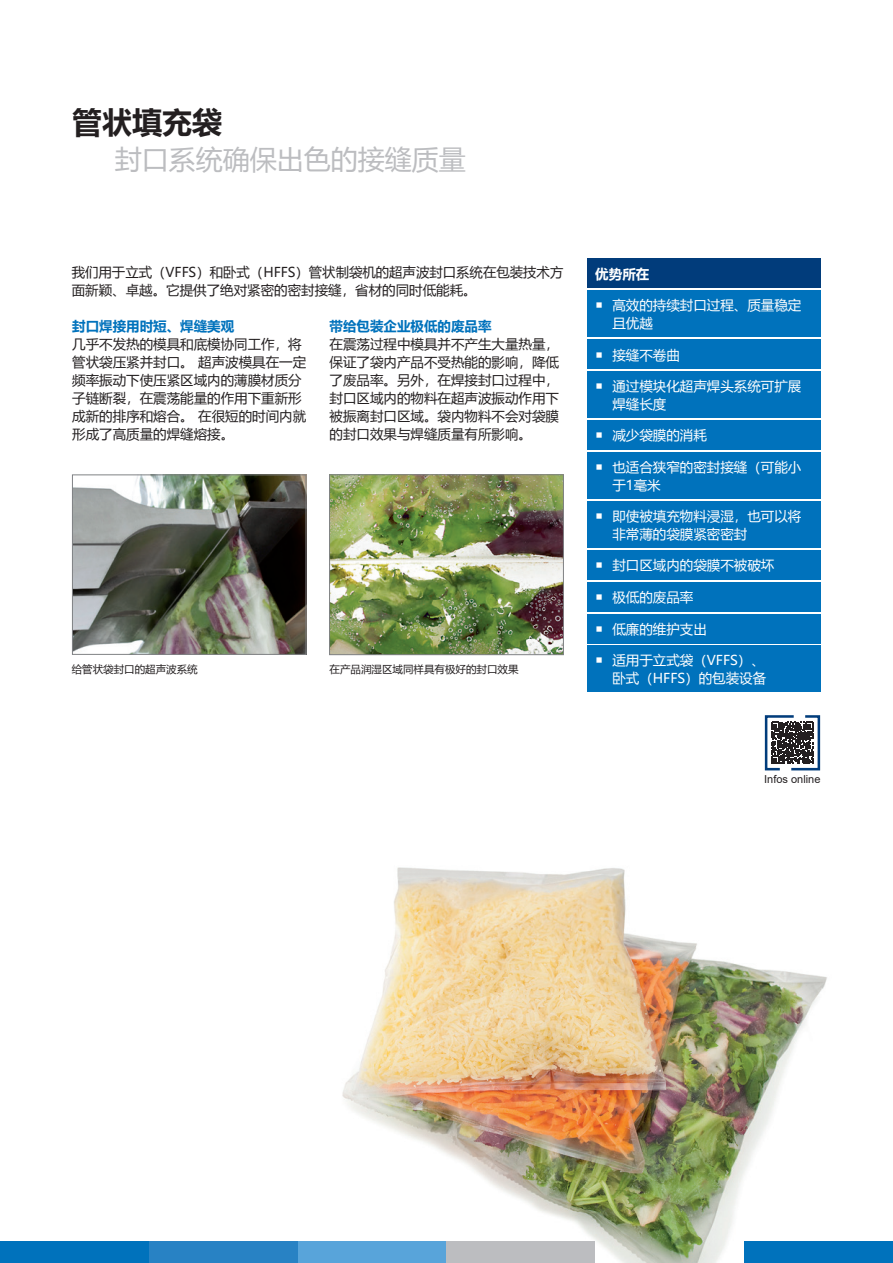
<style>
.page{position:relative;width:893px;height:1263px;background:#fff}
.page>*{position:absolute;margin:0;border:0;box-sizing:border-box;transform-origin:0 0}
.t1{font:700 30px "Microsoft Ya Hei";color:#231f20}
.t2{font:27px "Microsoft Ya Hei";color:#bcbdc0}
.t3{font:13.5px/18px "Microsoft Ya Hei";color:#231f20}
.t4{font:13.5px/18px "Microsoft Ya Hei";color:#fff}
.t5{font:700 13.5px "Microsoft Ya Hei";color:#0072bc}
.t6{font:700 13.5px "Microsoft Ya Hei";color:#fff}
.t7{font:10.95px "Arial";color:#231f20}
.t8{font:10.5px "Microsoft Ya Hei";color:#231f20}
</style>
<div class="page">
<div style="left:587px;top:259px;width:234px;height:29px;background:#013c7b"></div>
<div style="left:587px;top:290px;width:234px;height:47px;background:#0072bc"></div>
<div style="left:587px;top:501px;width:234px;height:47px;background:#0072bc"></div>
<div style="left:587px;top:339px;width:234px;height:30px;background:#0072bc"></div>
<div style="left:587px;top:371px;width:234px;height:47px;background:#0072bc"></div>
<div style="left:587px;top:420px;width:234px;height:30px;background:#0072bc"></div>
<div style="left:587px;top:550px;width:234px;height:30px;background:#0072bc"></div>
<div style="left:587px;top:582px;width:234px;height:29px;background:#0072bc"></div>
<div style="left:587px;top:614px;width:234px;height:29px;background:#0072bc"></div>
<div style="left:587px;top:452px;width:234px;height:47px;background:#0072bc"></div>
<div style="left:587px;top:645px;width:234px;height:47px;background:#0072bc"></div>
<img style="left:74px;top:477px;width:230px;height:175px">
<div style="left:72px;top:475px;width:234px;height:179px;border:1px solid #808285"></div>
<img style="left:331px;top:477px;width:231px;height:176px">
<div style="left:329px;top:475px;width:235px;height:180px;border:1px solid #808285"></div>
<img style="left:250px;top:867px;width:643px;height:396px">
<div style="left:0;top:1242px;width:149px;height:21px;background:#0072bc"></div>
<div style="left:149px;top:1242px;width:149px;height:21px;background:#2882c4"></div>
<div style="left:298px;top:1242px;width:148px;height:21px;background:#58a4da"></div>
<div style="left:446px;top:1242px;width:149px;height:21px;background:#bcbdc0"></div>
<div style="left:744px;top:1242px;width:149px;height:21px;background:#0072bc"></div>
<svg style="left:764px;top:715px;width:57px;height:56px"></svg>
<h1 class="t1" style="left:72px;top:101px;width:151px">管状填充袋</h1>
<h2 class="t2" style="left:115px;top:141px;width:353px">封口系统确保出色的接缝质量</h2>
<p class="t3" style="left:72px;top:262px;width:493px">我们用于立式（VFFS）和卧式（HFFS）管状制袋机的超声波封口系统在包装技术方面新颖、卓越。它提供了绝对紧密的密封接缝，省材的同时低能耗。</p>
<p class="t5" style="left:72px;top:316px;width:164px">封口焊接用时短、焊缝美观</p>
<p class="t3" style="left:72px;top:334px;width:235px">几乎不发热的模具和底模协同工作，将管状袋压紧并封口。 超声波模具在一定频率振动下使压紧区域内的薄膜材质分子链断裂，在震荡能量的作用下重新形成新的排序和熔合。 在很短的时间内就形成了高质量的焊缝熔接。</p>
<p class="t5" style="left:330px;top:316px;width:163px">带给包装企业极低的废品率</p>
<p class="t3" style="left:330px;top:334px;width:231px;text-align:justify">在震荡过程中模具并不产生大量热量，保证了袋内产品不受热能的影响，降低了废品率。另外，在焊接封口过程中，封口区域内的物料在超声波振动作用下被振离封口区域。袋内物料不会对袋膜的封口效果与焊缝质量有所影响。</p>
<p class="t8" style="left:72px;top:662px;width:127px">给管状袋封口的超声波系统</p>
<p class="t8" style="left:330px;top:662px;width:190px">在产品润湿区域同样具有极好的封口效果</p>
<p class="t6" style="left:595px;top:265px;width:55px">优势所在</p>
<p class="t4" style="left:612px;top:296px;width:190px">高效的持续封口过程、质量稳定且优越</p>
<p class="t4" style="left:612px;top:345px;width:69px">接缝不卷曲</p>
<p class="t4" style="left:612px;top:377px;width:190px">通过模块化超声焊头系统可扩展焊缝长度</p>
<p class="t4" style="left:612px;top:426px;width:96px">减少袋膜的消耗</p>
<p class="t4" style="left:612px;top:457px;width:190px">也适合狭窄的密封接缝（可能小于1毫米</p>
<p class="t4" style="left:612px;top:506px;width:190px">即使被填充物料浸湿，也可以将非常薄的袋膜紧密密封</p>
<p class="t4" style="left:612px;top:556px;width:163px">封口区域内的袋膜不被破坏</p>
<p class="t4" style="left:612px;top:588px;width:82px">极低的废品率</p>
<p class="t4" style="left:612px;top:620px;width:96px">低廉的维护支出</p>
<p class="t4" style="left:612px;top:651px;width:155px">适用于立式袋（VFFS）、卧式（HFFS）的包装设备</p>
<p class="t7" style="left:764px;top:771px;width:58px">Infos online</p>
</div>
